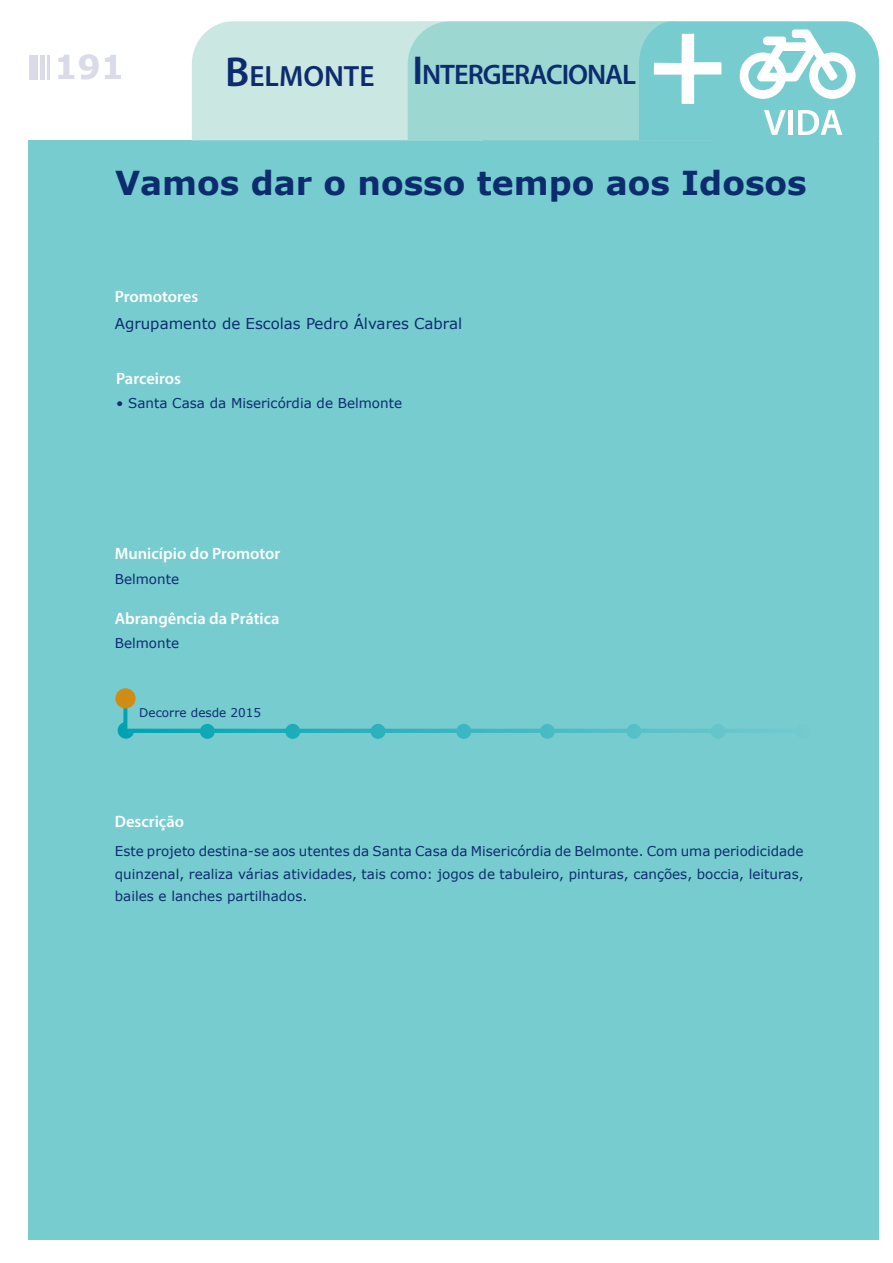
<style>
.page{position:relative;width:893px;height:1263px;background:#fff}
.page>*{position:absolute;margin:0;border:0;box-sizing:border-box;transform-origin:0 0}
.t1{font:700 33px "Verdana";color:#0d2c6e}
.t2{font:700 33px "Verdana";color:#dadbe9}
.t3{font:600 29.4px "Myriad Pro";color:#0d2c6e}
.t4{font:600 28.35px "Myriad Pro";letter-spacing:-.035em;color:#0d2c6e}
.t5{font:600 16.5px "Myriad Pro";color:#fff}
.t6{font:15px "Verdana";color:#0d2c6e}
.Default{font:13.5px/22.5px "Verdana";color:#0d2c6e;text-align:justify}
.t7{font:12px "Verdana";color:#0d2c6e}
.s1{font-size:42px}
.s2{font-size:40.5px}
</style>
<div class="page">
<div style="left:30px;top:55px;width:8px;height:24px;background:#dadbe9"></div>
<hr style="left:41px;top:55px;width:4px;height:24px;background:#dadbe9">
<hr style="left:47px;top:55px;width:3px;height:24px;background:#dadbe9">
<div style="left:29px;top:140px;width:850px;height:1099px;background:#77ccd0"></div>
<svg style="left:192px;top:21px;width:688px;height:120px;background:#a8dcda"></svg>
<svg style="left:123px;top:708px;width:4px;height:13px"></svg>
<svg style="left:135px;top:729px;width:631px;height:4px;background:#37b5c0"></svg>
<svg style="left:117px;top:721px;width:18px;height:18px"></svg>
<div style="left:201px;top:725px;width:13px;height:13px;background:#0fa8b6;border-radius:50%"></div>
<div style="left:200px;top:724px;width:15px;height:15px;border:2px solid #00a3b3;border-radius:50%"></div>
<div style="left:117px;top:689px;width:17px;height:18px;background:#d38b13;border-radius:50%"></div>
<div style="left:115px;top:688px;width:21px;height:20px;border:3px solid #d38b13;border-radius:50%"></div>
<div style="left:286px;top:725px;width:13px;height:13px;background:#1dadba;border-radius:50%"></div>
<div style="left:285px;top:724px;width:15px;height:15px;border:2px solid #00a3b3;border-radius:50%"></div>
<div style="left:371px;top:725px;width:14px;height:13px;background:#2cb2bd;border-radius:50%"></div>
<div style="left:371px;top:724px;width:15px;height:15px;border:2px solid #00a3b3;border-radius:50%"></div>
<div style="left:457px;top:725px;width:13px;height:13px;background:#3ab7c1;border-radius:50%"></div>
<div style="left:456px;top:724px;width:15px;height:15px;border:2px solid #00a3b3;border-radius:50%"></div>
<div style="left:541px;top:725px;width:13px;height:13px;background:#48bbc4;border-radius:50%"></div>
<div style="left:540px;top:724px;width:15px;height:15px;border:2px solid #00a3b3;border-radius:50%"></div>
<div style="left:627px;top:725px;width:13px;height:13px;background:#56c0c8;border-radius:50%"></div>
<div style="left:626px;top:724px;width:15px;height:15px;border:2px solid #00a3b3;border-radius:50%"></div>
<div style="left:712px;top:725px;width:13px;height:13px;background:#64c5cb;border-radius:50%"></div>
<div style="left:711px;top:724px;width:15px;height:15px;border:2px solid #00a3b3;border-radius:50%"></div>
<div style="left:796px;top:725px;width:13px;height:13px;background:#73cacf;border-radius:50%"></div>
<div style="left:795px;top:724px;width:15px;height:15px;border:2px solid #00a3b3;border-radius:50%"></div>
<h1 class="t2" style="left:54px;top:44px;width:72px">191</h1>
<p class="t3" style="left:225px;top:57px;width:151px"><span class="s1">B</span> ELMONTE</p>
<p class="t4" style="left:412px;top:57px;width:225px"><span class="s2">I</span> NTERGERACIONAL</p>
<p class="t1" style="left:115px;top:160px;width:693px">Vamos dar o nosso tempo aos Idosos</p>
<p class="t5" style="left:115px;top:285px;width:85px">Promotores</p>
<p class="t6" style="left:115px;top:313px;width:349px">Agrupamento de Escolas Pedro Álvares Cabral</p>
<p class="t5" style="left:116px;top:368px;width:66px">Parceiros</p>
<p class="Default" style="left:116px;top:392px;width:287px">• Santa Casa da Misericórdia de Belmonte</p>
<p class="t5" style="left:115px;top:543px;width:167px">Município do Promotor</p>
<p class="Default" style="left:115px;top:568px;width:66px">Belmonte</p>
<p class="t5" style="left:115px;top:608px;width:166px">Abrangência da Prática</p>
<p class="Default" style="left:115px;top:631px;width:66px">Belmonte</p>
<p class="t7" style="left:139px;top:705px;width:123px">Decorre desde 2015</p>
<p class="t5" style="left:115px;top:811px;width:71px">Descrição</p>
<p class="Default" style="left:115px;top:840px;width:690px">Este projeto destina-se aos utentes da Santa Casa da Misericórdia de Belmonte. Com uma periodicidade quinzenal, realiza várias atividades, tais como: jogos de tabuleiro, pinturas, canções, boccia, leituras, bailes e lanches partilhados.</p>
</div>
